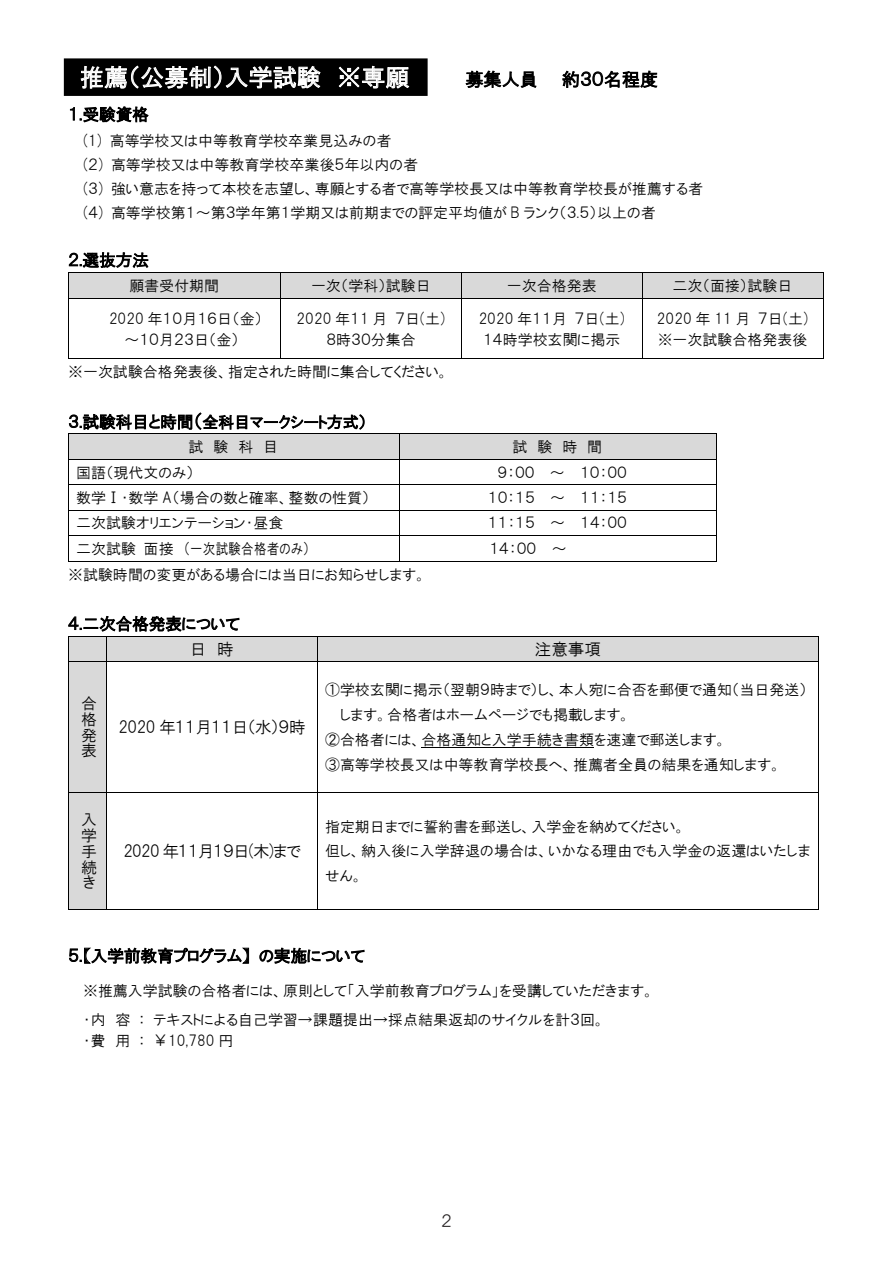
<style>
.page{position:relative;width:893px;height:1263px;background:#fff}
.page>*{position:absolute;margin:0;border:0;box-sizing:border-box;transform-origin:0 0}
.t1{font:24px "HGP Gothic M";letter-spacing:.005em;color:#fff}
.t2{font:18px "HGP Gothic M";color:#000}
.t3{font:16.5px/25.3px "HGP Gothic M";color:#000}
.t4{font:16.5px "HGP Gothic M";letter-spacing:-.03em;color:#000}
.t5{font:16.5px "HGP Gothic M";letter-spacing:-.05em;color:#000}
.t6{font:16.5px "HGP Gothic M";color:#231f20}
.t7{font:15.9px/15.8px "HGP Gothic M";color:#000;text-align:justify}
.t8{font:15px/21px "HGP Gothic M";color:#000}
.t9{font:15px "HGP Gothic M";letter-spacing:.025em;color:#000}
.s1{font-size:16.5px}
.s2{font-size:18px}
</style>
<div class="page">
<div style="left:66px;top:60px;width:360px;height:34px;background:#000"></div>
<div style="left:64px;top:58px;width:364px;height:38px;border:4px solid #000"></div>
<div style="left:68px;top:273px;width:212px;height:25px;background:#d9d9d9"></div>
<div style="left:281px;top:273px;width:180px;height:25px;background:#d9d9d9"></div>
<div style="left:462px;top:273px;width:180px;height:25px;background:#d9d9d9"></div>
<div style="left:643px;top:273px;width:180px;height:25px;background:#d9d9d9"></div>
<hr style="left:68px;top:272px;width:212px;height:1px;background:#000">
<hr style="left:281px;top:272px;width:180px;height:1px;background:#000">
<hr style="left:462px;top:272px;width:180px;height:1px;background:#000">
<hr style="left:643px;top:272px;width:180px;height:1px;background:#000">
<svg style="left:68px;top:273px;width:1px;height:25px"></svg>
<hr style="left:68px;top:298px;width:212px;height:1px;background:#000">
<svg style="left:280px;top:272px;width:1px;height:27px"></svg>
<hr style="left:281px;top:298px;width:180px;height:1px;background:#000">
<svg style="left:461px;top:272px;width:1px;height:27px"></svg>
<hr style="left:462px;top:298px;width:180px;height:1px;background:#000">
<svg style="left:642px;top:272px;width:1px;height:27px"></svg>
<hr style="left:643px;top:298px;width:180px;height:1px;background:#000">
<svg style="left:823px;top:272px;width:1px;height:27px"></svg>
<hr style="left:68px;top:299px;width:1px;height:59px;background:#000">
<hr style="left:68px;top:358px;width:212px;height:1px;background:#000">
<hr style="left:280px;top:299px;width:1px;height:59px;background:#000">
<hr style="left:281px;top:358px;width:180px;height:1px;background:#000">
<hr style="left:461px;top:299px;width:1px;height:59px;background:#000">
<hr style="left:462px;top:358px;width:180px;height:1px;background:#000">
<hr style="left:642px;top:299px;width:1px;height:59px;background:#000">
<hr style="left:643px;top:358px;width:180px;height:1px;background:#000">
<hr style="left:823px;top:299px;width:1px;height:59px;background:#000">
<div style="left:68px;top:434px;width:330px;height:25px;background:#d9d9d9"></div>
<div style="left:399px;top:434px;width:317px;height:25px;background:#d9d9d9"></div>
<hr style="left:68px;top:433px;width:331px;height:1px;background:#000">
<hr style="left:399px;top:433px;width:317px;height:1px;background:#000">
<hr style="left:68px;top:459px;width:331px;height:1px;background:#000">
<hr style="left:399px;top:459px;width:317px;height:1px;background:#000">
<hr style="left:68px;top:484px;width:331px;height:1px;background:#000">
<hr style="left:399px;top:484px;width:317px;height:1px;background:#000">
<hr style="left:68px;top:510px;width:331px;height:1px;background:#000">
<hr style="left:399px;top:510px;width:317px;height:1px;background:#000">
<hr style="left:68px;top:535px;width:331px;height:1px;background:#000">
<hr style="left:399px;top:535px;width:317px;height:1px;background:#000">
<svg style="left:68px;top:434px;width:1px;height:127px"></svg>
<hr style="left:68px;top:561px;width:331px;height:1px;background:#000">
<svg style="left:399px;top:434px;width:1px;height:127px"></svg>
<hr style="left:399px;top:561px;width:317px;height:1px;background:#000">
<svg style="left:716px;top:433px;width:1px;height:129px"></svg>
<div style="left:68px;top:637px;width:38px;height:24px;background:#d9d9d9"></div>
<div style="left:107px;top:637px;width:210px;height:24px;background:#d9d9d9"></div>
<div style="left:317px;top:637px;width:502px;height:24px;background:#d9d9d9"></div>
<hr style="left:68px;top:636px;width:38px;height:1px;background:#000">
<hr style="left:107px;top:636px;width:210px;height:1px;background:#000">
<hr style="left:317px;top:636px;width:502px;height:1px;background:#000">
<div style="left:68px;top:662px;width:38px;height:130px;background:#d9d9d9"></div>
<hr style="left:421px;top:747px;width:173px;height:1px;background:#000">
<svg style="left:68px;top:637px;width:1px;height:24px"></svg>
<hr style="left:68px;top:661px;width:38px;height:1px;background:#000">
<svg style="left:106px;top:636px;width:1px;height:26px"></svg>
<hr style="left:107px;top:661px;width:210px;height:1px;background:#000">
<svg style="left:317px;top:637px;width:1px;height:24px"></svg>
<hr style="left:317px;top:661px;width:502px;height:1px;background:#000">
<hr style="left:68px;top:662px;width:1px;height:130px;background:#000">
<hr style="left:106px;top:662px;width:1px;height:130px;background:#000">
<hr style="left:317px;top:662px;width:1px;height:130px;background:#000">
<hr style="left:819px;top:662px;width:1px;height:130px;background:#000">
<div style="left:68px;top:792px;width:38px;height:117px;background:#d9d9d9"></div>
<hr style="left:68px;top:792px;width:38px;height:1px;background:#000">
<hr style="left:107px;top:792px;width:210px;height:1px;background:#000">
<hr style="left:317px;top:792px;width:502px;height:1px;background:#000">
<hr style="left:68px;top:792px;width:1px;height:117px;background:#000">
<hr style="left:68px;top:909px;width:38px;height:1px;background:#000">
<hr style="left:106px;top:792px;width:1px;height:117px;background:#000">
<hr style="left:107px;top:909px;width:210px;height:1px;background:#000">
<hr style="left:317px;top:792px;width:1px;height:117px;background:#000">
<hr style="left:317px;top:909px;width:502px;height:1px;background:#000">
<hr style="left:819px;top:792px;width:1px;height:117px;background:#000">
<h1 class="t1" style="left:80px;top:65px;width:331px">推薦（公募制）入学試験 ※専願</h1>
<p class="t2" style="left:465px;top:70px;width:74px">募集人員</p>
<p class="t2" style="left:562px;top:70px;width:98px">約３０名程度</p>
<p class="t3" style="left:68px;top:102px;width:82px">１.受験資格</p>
<p class="t8" style="left:83px;top:129px;width:622px;line-height:24px">(1) 高等学校又は中等教育学校卒業見込みの者<br>(２) 高等学校又は中等教育学校卒業後５年以内の者<br>(３) 強い意志を持って本校を志望し、専願とする者で高等学校長又は中等教育学校長が推薦する者(４) 高等学校第１～第３学年第１学期又は前期までの評定平均値が B ランク（３.５）以上の者</p>
<p class="t3" style="left:68px;top:247px;width:82px">２.選抜方法</p>
<p class="t8" style="left:129px;top:275px;width:91px">願書受付期間</p>
<p class="t8" style="left:311px;top:275px;width:121px">一次（学科）試験日</p>
<p class="t8" style="left:507px;top:275px;width:91px">一次合格発表</p>
<p class="t8" style="left:673px;top:275px;width:121px">二次（面接）試験日</p>
<p class="t8" style="left:109px;top:308px;width:155px;text-align:center">2020 年１０月１６日（金）～１０月２３日（金）</p>
<p class="t8" style="left:297px;top:308px;width:150px;text-align:center">2020 年１1 月７日(土)<br>８時３０分集合</p>
<p class="t8" style="left:479px;top:308px;width:148px">2020 年１１月７日(土)<br>１４時学校玄関に掲示</p>
<p class="t8" style="left:657px;top:308px;width:153px">2020 年 11 月７日(土) ※一次試験合格発表後</p>
<p class="t8" style="left:68px;top:361px;width:382px">※一次試験合格発表後、指定された時間に集合してください。</p>
<p class="t7" style="left:68px;top:414px;width:300px"><span class="s1">３.試験科目と時間</span><span class="s2">（</span>全科目マークシート方式）</p>
<p class="t8" style="left:189px;top:436px;width:91px">試験科目</p>
<p class="t8" style="left:512px;top:436px;width:91px">試験時間</p>
<p class="t8" style="left:76px;top:462px;width:119px">国語（現代文のみ）</p>
<p class="t8" style="left:498px;top:462px;width:131px">９：００ ～ １０：００</p>
<p class="t8" style="left:76px;top:487px;width:295px">数学Ⅰ・数学 A（場合の数と確率、整数の性質）</p>
<p class="t8" style="left:488px;top:487px;width:141px">１０：１５ ～ １１：１５</p>
<p class="t8" style="left:76px;top:512px;width:209px">二次試験オリエンテーション・昼食</p>
<p class="t8" style="left:488px;top:512px;width:141px">１１：１５ ～ １４：００</p>
<p class="t9" style="left:76px;top:541px;width:235px">二次試験面接 （一次試験合格者のみ）</p>
<p class="t8" style="left:489px;top:538px;width:79px">１４：００ ～</p>
<p class="t8" style="left:68px;top:564px;width:360px">※試験時間の変更がある場合には当日にお知らせします。</p>
<p class="t3" style="left:190px;top:611px;width:52px;text-indent:-122px">４.二次合格発表について日 時</p>
<p class="t3" style="left:535px;top:636px;width:68px">注意事項</p>
<p class="t7" style="left:81px;top:695px;width:17px">合格発表</p>
<p class="t7" style="left:81px;top:812px;width:17px">入学手続き</p>
<p class="t4" style="left:118px;top:719px;width:189px">2020 年１１月１１日（水）９時</p>
<p class="t5" style="left:123px;top:842px;width:179px">2020 年１１月１９日(木)まで</p>
<p class="t8" style="left:325px;top:679px;width:483px">①学校玄関に掲示（翌朝９時まで）し、本人宛に合否を郵便で通知（当日発送）</p>
<p class="t8" style="left:340px;top:704px;width:292px">します。合格者はホームページでも掲載します。</p>
<p class="t8" style="left:325px;top:729px;width:403px">②合格者には、合格通知と入学手続き書類を速達で郵送します。</p>
<p class="t8" style="left:325px;top:754px;width:458px">③高等学校長又は中等教育学校長へ、推薦者全員の結果を通知します。</p>
<p class="t8" style="left:325px;top:814px;width:487px;line-height:24.8px">指定期日までに誓約書を郵送し、入学金を納めてください。<br>但し、納入後に入学辞退の場合は、いかなる理由でも入学金の返還はいたしません。</p>
<p class="t3" style="left:68px;top:943px;width:298px">５.【入学前教育プログラム】 の実施について</p>
<p class="t8" style="left:83px;top:976px;width:573px;line-height:28.8px">※推薦入学試験の合格者には、原則として「入学前教育プログラム」を受講していただきます。・内 容：テキストによる自己学習→課題提出→採点結果返却のサイクルを計３回。</p>
<p class="t8" style="left:83px;top:1030px;width:152px">・費 用：￥10,780 円</p>
<p class="t6" style="left:441px;top:1213px;width:12px">２</p>
</div>
